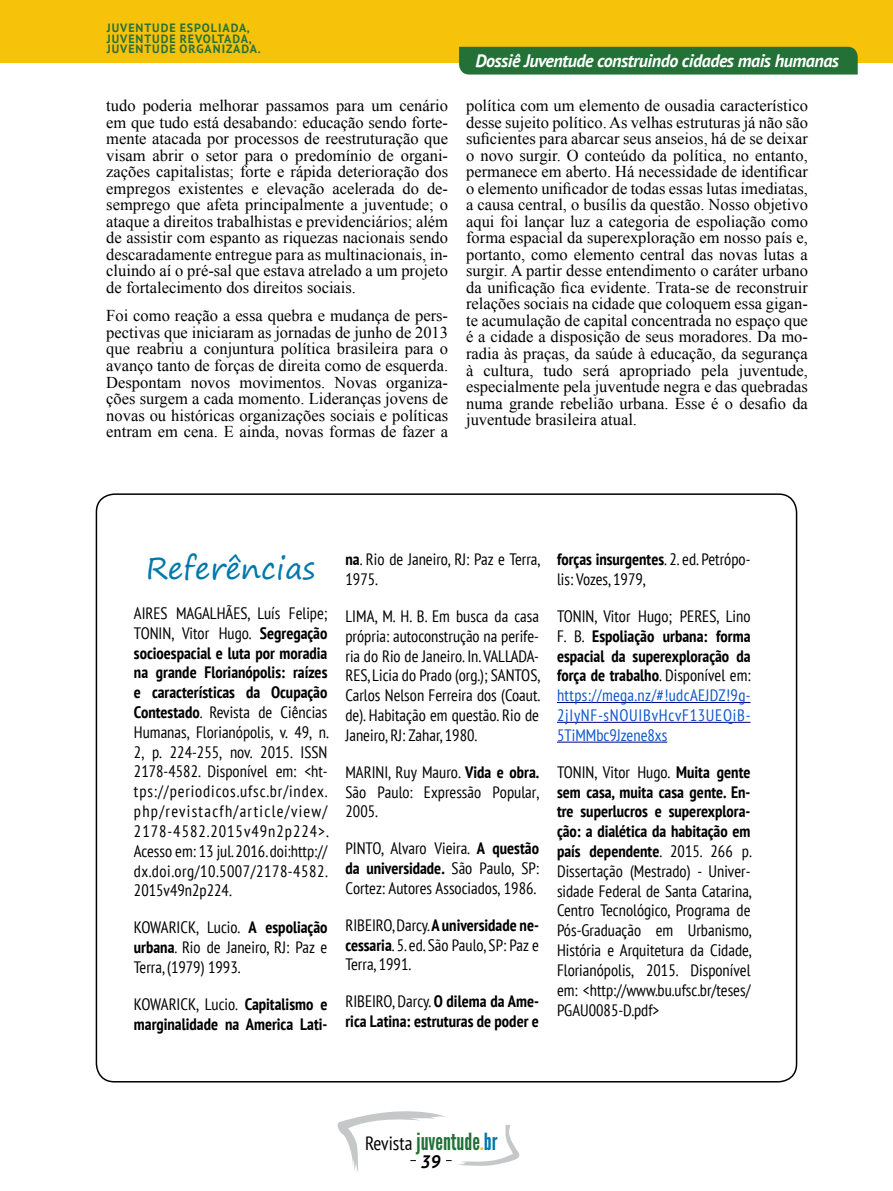
<style>
.page{position:relative;width:893px;height:1191px;background:#fff}
.page>*{position:absolute;margin:0;border:0;box-sizing:border-box;transform-origin:0 0}
.t1{font:30px "Segoe Print";color:#0078ab}
.t2{font:23.55px "League Gothic";color:#237136}
.t3{font:italic 700 18px "PT Sans";letter-spacing:-.025em;color:#fff}
.t4{font:italic 700 18px "PT Sans";color:#000}
.t5{font:16.5px/16.5px "Times New Roman";color:#000;text-align:justify}
.t6{font:condensed 16.5px/19.8px "PT Sans";color:#000;text-align:justify}
.t7{font:condensed 16.5px/19.8px "PT Sans";letter-spacing:.045em;color:#15c;text-align:justify}
.t8{font:700 condensed 16.5px/19.8px "PT Sans";color:#000}
.t9{font:700 12px/10.5px "PT Sans";letter-spacing:.08em;color:#2b7136}
.s1{font-weight:700}
.s2{font-weight:400}
.s3{color:#000}
.s4{font-weight:700;color:#000}
.s5{font-family:"PT Sans";font-stretch:condensed;font-size:19.35px;color:#000}
.s6{color:#f6c20a}
.s7{color:#0078ab}
</style>
<div class="page">
<svg style="left:337px;top:1111px;width:183px;height:61px"></svg>
<div style="left:0;top:0;width:893px;height:63px;background:#f6c20a"></div>
<hr style="left:557px;top:702px;width:193px;height:1px;background:#000080">
<hr style="left:557px;top:722px;width:193px;height:1px;background:#000080">
<hr style="left:557px;top:741px;width:110px;height:1px;background:#000080">
<div style="left:459px;top:47px;width:399px;height:28px;background:#237136"></div>
<p class="t9" style="left:107px;top:23px;width:155px">JUVENTUDE ESPOLIADA,<br>JUVENTUDE REVOLTADA,<br>JUVENTUDE ORGANIZADA.</p>
<p class="t5" style="left:106px;top:97px;width:343px">tudo poderia melhorar passamos para um cenário em que tudo está desabando: educação sendo forte&shy;mente atacada por processos de reestruturação que visam abrir o setor para o predomínio de organi&shy;zações capitalistas; forte e rápida deterioração dos empregos existentes e elevação acelerada do de&shy;semprego que afeta principalmente a juventude; o ataque a direitos trabalhistas e previdenciários; além de assistir com espanto as riquezas nacionais sendo descaradamente entregue para as multinacionais, in&shy;cluindo aí o pré-sal que estava atrelado a um projeto de fortalecimento dos direitos sociais.</p>
<p class="t5" style="left:106px;top:307px;width:343px">Foi como reação a essa quebra e mudança de pers&shy;pectivas que iniciaram as jornadas de junho de 2013 que reabriu a conjuntura política brasileira para o avanço tanto de forças de direita como de esquerda.<br>Despontam novos movimentos. Novas organiza&shy;ções surgem a cada momento. Lideranças jovens de novas ou históricas organizações sociais e políticas entram em cena. E ainda, novas formas de fazer a</p>
<p class="t3" style="left:475px;top:49px;width:365px">Dossiê Juventude construindo cidades mais humanas</p>
<p class="t5" style="left:466px;top:97px;width:343px">política com um elemento de ousadia característico desse sujeito político. As velhas estruturas já não são suficientes para abarcar seus anseios, há de se deixar o novo surgir. O conteúdo da política, no entanto, permanece em aberto. Há necessidade de identificar o elemento unificador de todas essas lutas imediatas, a causa central, o busílis da questão. Nosso objetivo aqui foi lançar luz a categoria de espoliação como forma espacial da superexploração em nosso país e, portanto, como elemento central das novas lutas a surgir. A partir desse entendimento o caráter urbano da unificação fica evidente. Trata-se de reconstruir relações sociais na cidade que coloquem essa gigan&shy;te acumulação de capital concentrada no espaço que é a cidade a disposição de seus moradores. Da mo&shy;radia às praças, da saúde à educação, da segurança à cultura, tudo será apropriado pela juventude, especialmente pela juventude negra e das quebradas numa grande rebelião urbana. Esse é o desafio da juventude brasileira atual.</p>
<h1 class="t1" style="left:146px;top:541px;width:171px">Referências</h1>
<p class="t6" style="left:134px;top:603px;width:196px">AIRES MAGALHÃES, Luís Felipe; TONIN, Vitor Hugo. <span class="s1">Segregação socioespacial e luta por moradia na grande Florianópolis: raízes e características da Ocupação Contestado</span>. Revista de Ciências Humanas, Florianópolis, v. 49, n.<br>2, p. 224-255, nov. 2015. ISSN 2178-4582. Disponível em: &lt;ht&shy;tps://periodicos.ufsc.br/index. php/revistacfh/article/view/ 2178-4582.2015v49n2p224&gt;.<br>Acesso em: 13 jul. 2016. doi:http:// dx.doi.org/10.5007/2178-4582.<br>2015v49n2p224.</p>
<p class="t6" style="left:134px;top:917px;width:195px">KOWARICK, Lucio. <span class="s1">A espoliação urbana</span>. Rio de Janeiro, RJ: Paz e Terra, (1979) 1993.</p>
<p class="t8" style="left:134px;top:993px;width:195px"><span class="s2">KOWARICK, Lucio.</span> Capitalismo e marginalidade na America Lati-</p>
<p class="t6" style="left:345px;top:549px;width:196px"><span class="s1">na</span>. Rio de Janeiro, RJ: Paz e Terra,<br>1975.</p>
<p class="t6" style="left:345px;top:606px;width:196px">LIMA, M. H. B. Em busca da casa própria: autoconstrução na perife&shy;ria do Rio de Janeiro. In. VALLADA-RES, Licia do Prado (org.); SANTOS, Carlos Nelson Ferreira dos (Coaut. de). Habitação em questão. Rio de Janeiro, RJ: Zahar, 1980.</p>
<p class="t6" style="left:345px;top:761px;width:195px">MARINI, Ruy Mauro. <span class="s1">Vida e obra.<br></span>São Paulo: Expressão Popular, 2005.</p>
<p class="t6" style="left:345px;top:838px;width:195px">PINTO, Alvaro Vieira. <span class="s1">A questão da universidade.</span> São Paulo, SP:<br>Cortez: Autores Associados, 1986.</p>
<p class="t6" style="left:345px;top:914px;width:195px">RIBEIRO, Darcy. <span class="s1">A universidade ne&shy;cessaria</span>. 5. ed. São Paulo, SP: Paz e Terra, 1991.</p>
<p class="t8" style="left:345px;top:991px;width:195px"><span class="s2">RIBEIRO, Darcy.</span> O dilema da Ame&shy;rica Latina: estruturas de poder e</p>
<p class="t6" style="left:557px;top:549px;width:195px"><span class="s1">forças insurgentes</span>. 2. ed. Petrópo&shy;lis: Vozes, 1979,</p>
<p class="t7" style="left:557px;top:606px;width:195px"><span class="s3">TONIN, Vitor Hugo; PERES, Lino F. B.</span> <span class="s4">Espoliação urbana: forma espacial da superexploração da força de trabalho</span><span class="s3">. Disponível em: </span>https://mega.nz/#!udcAEJDZ!9g-2jIyNF-sNOUIBvHcvF13UEQiB-5TiMMbc9Jzene8xs</p>
<p class="t6" style="left:557px;top:761px;width:196px">TONIN, Vitor Hugo. <span class="s1">Muita gente sem casa, muita casa gente. En&shy;tre superlucros e superexplora&shy;ção: a dialética da habitação em país dependente</span>. 2015. 266 p.<br>Dissertação (Mestrado) - Univer&shy;sidade Federal de Santa Catarina, Centro Tecnológico, Programa de Pós-Graduação em Urbanismo, História e Arquitetura da Cidade, Florianópolis, 2015. Disponível em: &lt;http://www.bu.ufsc.br/teses/ PGAU0085-D.pdf&gt;</p>
<h2 class="t2" style="left:365px;top:1127px;width:134px"><span class="s5">Revista</span> juventude<span class="s6">.</span><span class="s7">br</span></h2>
<p class="t4" style="left:421px;top:1149px;width:21px">39</p>
</div>
